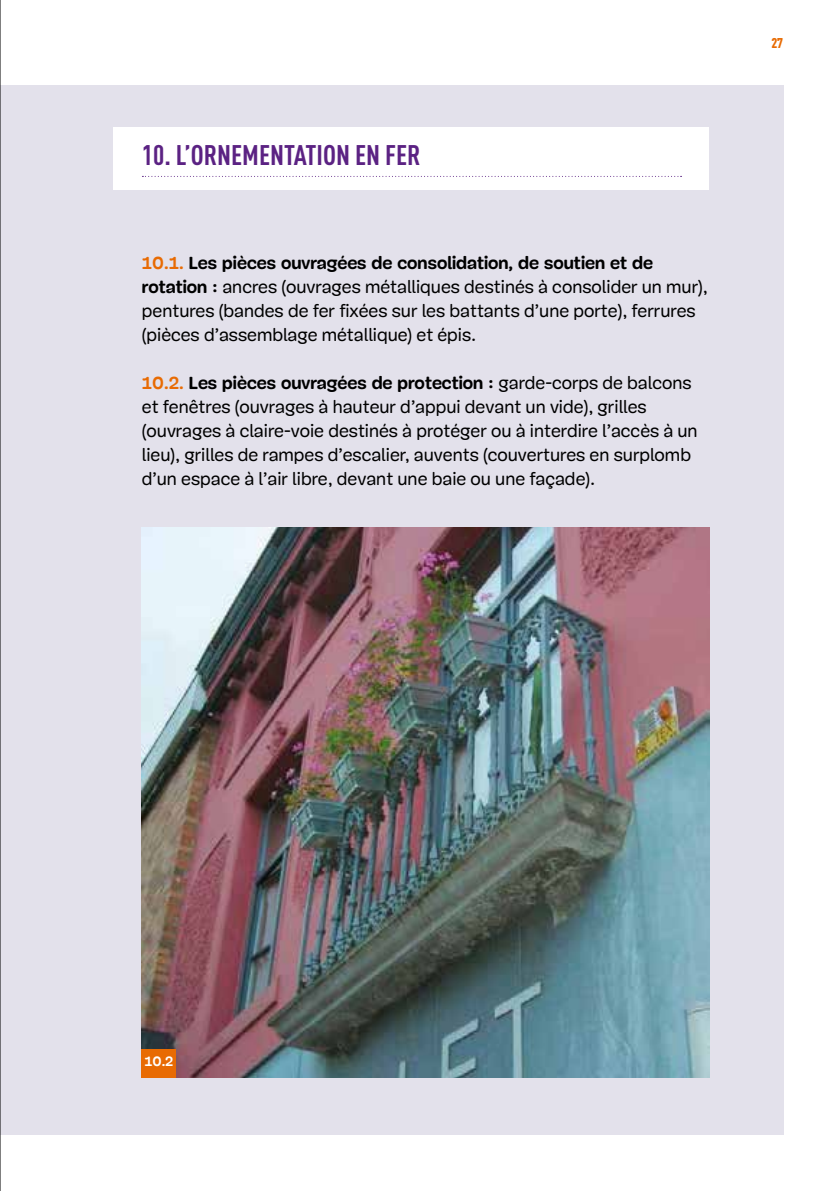
<style>
.page{position:relative;width:840px;height:1191px;background:#fff}
.page>*{position:absolute;margin:0;border:0;box-sizing:border-box;transform-origin:0 0}
.t1{font:700 28px "DIN Cond";color:#5b2283}
.t2{font:18px/24px "Mija";color:#000}
.t3{font:700 14px "Mija";color:#fff}
.t4{font:900 14px "DIN Cond";color:#e86b03}
.s1{font-weight:700;color:#e86b03}
.s2{font-weight:700}
</style>
<div class="page">
<div style="left:0;top:85px;width:782px;height:1049px;background:#e3e1eb"></div>
<hr style="left:0;top:0;width:1px;height:1191px;background:#000">
<div style="left:113px;top:128px;width:596px;height:62px;background:#fff"></div>
<svg style="left:142px;top:176px;width:539px;height:1px"></svg>
<img style="left:142px;top:527px;width:567px;height:550px">
<div style="left:142px;top:1048px;width:34px;height:29px;background:#e86b03"></div>
<h1 class="t1" style="left:142px;top:137px;width:280px">10. L’ORNEMENTATION EN FER</h1>
<p class="t2" style="left:142px;top:251px;width:567px"><span class="s1">10.1.</span> <span class="s2">Les pièces ouvragées de consolidation, de soutien et de rotation :</span> ancres (ouvrages métalliques destinés à consolider un mur), pentures (bandes de fer fixées sur les battants d’une porte), ferrures (pièces d’assemblage métallique) et épis.</p>
<p class="t2" style="left:142px;top:371px;width:557px"><span class="s1">10.2.</span> <span class="s2">Les pièces ouvragées de protection :</span> garde-corps de balcons et fenêtres (ouvrages à hauteur d’appui devant un vide), grilles (ouvrages à claire-voie destinés à protéger ou à interdire l’accès à un lieu), grilles de rampes d’escalier, auvents (couvertures en surplomb d’un espace à l’air libre, devant une baie ou une façade).</p>
<p class="t4" style="left:770px;top:34px;width:13px">27</p>
<p class="t3" style="left:144px;top:1053px;width:31px">10.2</p>
</div>
